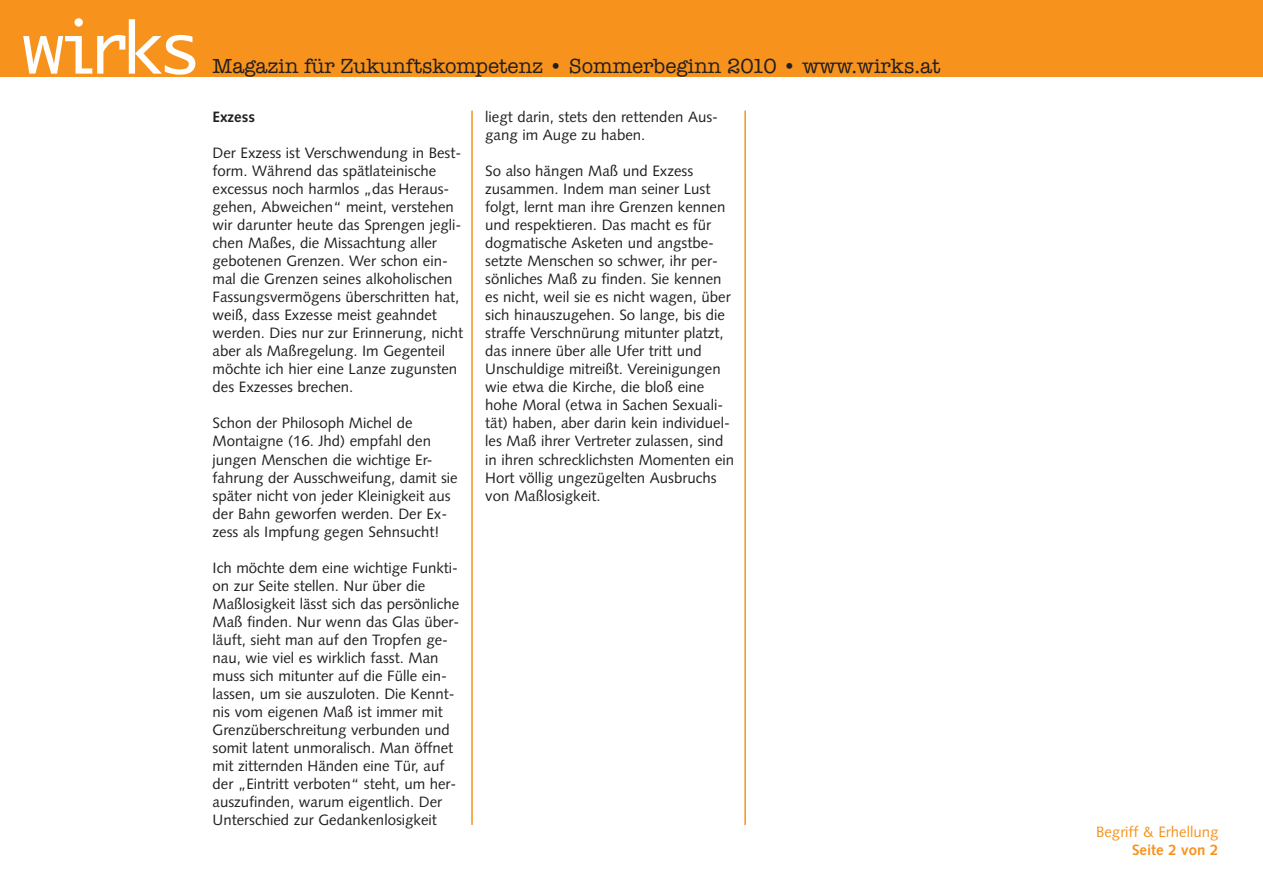
<style>
.page{position:relative;width:1263px;height:893px;background:#fff}
.page>*{position:absolute;margin:0;border:0;box-sizing:border-box;transform-origin:0 0}
.t1{font:69px "Ayuthaya";letter-spacing:-.09em;color:#fff}
.t2{font:21px "American Typewriter";color:#231f20}
.t3{font:15px/18px "Syntax";color:#231f20}
.t4{font:15px "Syntax";color:#f7931d}
.t5{font:700 15px "Syntax";color:#f7931d}
.t6{font:700 15px "Syntax";color:#231f20}
</style>
<div class="page">
<div style="left:0;top:0;width:1263px;height:77px;background:#f7931d"></div>
<hr style="left:471px;top:111px;width:2px;height:714px;background:#f7931d">
<hr style="left:744px;top:111px;width:2px;height:714px;background:#f7931d">
<h1 class="t1" style="left:22px;top:9px;width:180px">wirks</h1>
<h2 class="t2" style="left:213px;top:54px;width:729px">Magazin für Zukunftskompetenz • Sommerbeginn 2010 • www.wirks.at</h2>
<p class="t6" style="left:213px;top:111px;width:44px">Exzess</p>
<p class="t3" style="left:213px;top:145px;width:252px">Der Exzess ist Verschwendung in Best&shy;form. Während das spätlateinische excessus noch harmlos „das Heraus&shy;gehen, Abweichen“ meint, verstehen wir darunter heute das Sprengen jegli&shy;chen Maßes, die Missachtung aller gebotenen Grenzen. Wer schon ein&shy;mal die Grenzen seines alkoholischen Fassungsvermögens überschritten hat, weiß, dass Exzesse meist geahndet werden. Dies nur zur Erinnerung, nicht aber als Maßregelung. Im Gegenteil möchte ich hier eine Lanze zugunsten des Exzesses brechen.</p>
<p class="t3" style="left:213px;top:416px;width:247px">Schon der Philosoph Michel de Montaigne (16. Jhd) empfahl den jungen Menschen die wichtige Er&shy;fahrung der Ausschweifung, damit sie später nicht von jeder Kleinigkeit aus der Bahn geworfen werden. Der Ex&shy;zess als Impfung gegen Sehnsucht!</p>
<p class="t3" style="left:213px;top:560px;width:248px">Ich möchte dem eine wichtige Funkti&shy;on zur Seite stellen. Nur über die Maßlosigkeit lässt sich das persönliche Maß finden. Nur wenn das Glas über&shy;läuft, sieht man auf den Tropfen ge&shy;nau, wie viel es wirklich fasst. Man muss sich mitunter auf die Fülle ein&shy;lassen, um sie auszuloten. Die Kennt&shy;nis vom eigenen Maß ist immer mit Grenzüberschreitung verbunden und somit latent unmoralisch. Man öffnet mit zitternden Händen eine Tür, auf der „Eintritt verboten“ steht, um her&shy;auszufinden, warum eigentlich. Der Unterschied zur Gedankenlosigkeit</p>
<p class="t3" style="left:485px;top:109px;width:234px">liegt darin, stets den rettenden Aus&shy;gang im Auge zu haben.</p>
<p class="t3" style="left:485px;top:163px;width:250px">So also hängen Maß und Exzess zusammen. Indem man seiner Lust folgt, lernt man ihre Grenzen kennen und respektieren. Das macht es für dogmatische Asketen und angstbe&shy;setzte Menschen so schwer, ihr per&shy;sönliches Maß zu finden. Sie kennen es nicht, weil sie es nicht wagen, über sich hinauszugehen. So lange, bis die straffe Verschnürung mitunter platzt, das innere über alle Ufer tritt und Unschuldige mitreißt. Vereinigungen wie etwa die Kirche, die bloß eine hohe Moral (etwa in Sachen Sexuali&shy;tät) haben, aber darin kein individuel&shy;les Maß ihrer Vertreter zulassen, sind in ihren schrecklichsten Momenten ein Hort völlig ungezügelten Ausbruchs von Maßlosigkeit.</p>
<p class="t4" style="left:1096px;top:826px;width:124px">Begriff &amp; Erhellung</p>
<p class="t5" style="left:1132px;top:844px;width:88px">Seite 2 von 2</p>
</div>
